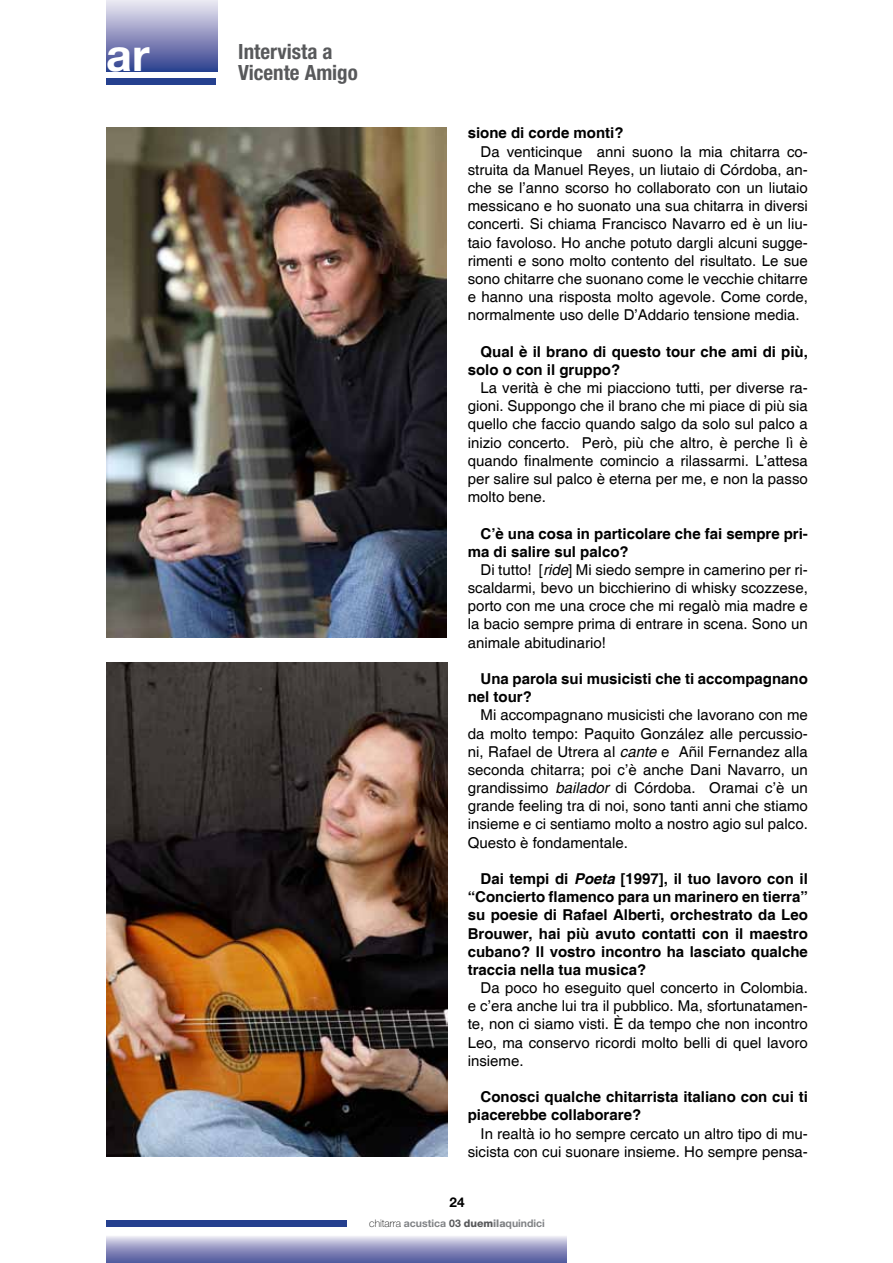
<style>
.page{position:relative;width:893px;height:1263px;background:#fff}
.page>*{position:absolute;margin:0;border:0;box-sizing:border-box;transform-origin:0 0}
.t1{font:700 45px "Helvetica Neue";color:#fff}
.t2{font:700 condensed 21px/21px "Helvetica Neue";color:#58595b}
.t3{font:15px "Helvetica";color:#000}
.t4{font:700 15px "Helvetica";color:#000}
.t5{font:700 13.5px "Helvetica Neue";color:#000}
.t6{font:700 10.5px "Helvetica Neue";color:#808285}
.s1{font-style:italic}
.s2{font-weight:100;color:#000}
.s3{color:#58595b}
.s4{font-weight:800;color:#58595b}
.s5{font-weight:800}
</style>
<div class="page">
<div style="left:106px;top:1235px;width:461px;height:28px;background:linear-gradient(to bottom,#e7e4f0,#4d549b)"></div>
<div style="left:106px;top:1220px;width:241px;height:7px;background:#25408f"></div>
<div style="left:106px;top:79px;width:110px;height:6px;background:#25408f"></div>
<img style="left:106px;top:128px;width:340px;height:510px">
<img style="left:106px;top:662px;width:341px;height:495px">
<div style="left:106px;top:0;width:111px;height:71px;background:linear-gradient(to bottom,#f0eaf4,#323f8e)"></div>
<h1 class="t1" style="left:106px;top:27px;width:45px">ar</h1>
<p class="t2" style="left:238px;top:41px;width:121px">Intervista a<br>Vicente Amigo</p>
<p class="t4" style="left:468px;top:124px;width:157px">sione di corde monti?</p>
<p class="t3" style="left:480px;top:143px;width:329px">Da venticinque anni suono la mia chitarra co-</p>
<p class="t3" style="left:468px;top:161px;width:342px">struita da Manuel Reyes, un liutaio di Córdoba, an-</p>
<p class="t3" style="left:468px;top:179px;width:342px">che se l’anno scorso ho collaborato con un liutaio</p>
<p class="t3" style="left:468px;top:197px;width:342px">messicano e ho suonato una sua chitarra in diversi</p>
<p class="t3" style="left:468px;top:215px;width:342px">concerti. Si chiama Francisco Navarro ed è un liu-</p>
<p class="t3" style="left:468px;top:234px;width:342px">taio favoloso. Ho anche potuto dargli alcuni sugge-</p>
<p class="t3" style="left:468px;top:252px;width:342px">rimenti e sono molto contento del risultato. Le sue</p>
<p class="t3" style="left:468px;top:270px;width:342px">sono chitarre che suonano come le vecchie chitarre</p>
<p class="t3" style="left:468px;top:288px;width:342px">e hanno una risposta molto agevole. Come corde,</p>
<p class="t3" style="left:468px;top:306px;width:333px">normalmente uso delle D’Addario tensione media.</p>
<p class="t4" style="left:480px;top:342px;width:329px">Qual è il brano di questo tour che ami di più,</p>
<p class="t4" style="left:468px;top:360px;width:154px">solo o con il gruppo?</p>
<p class="t3" style="left:480px;top:379px;width:329px">La verità è che mi piacciono tutti, per diverse ra-</p>
<p class="t3" style="left:468px;top:397px;width:342px">gioni. Suppongo che il brano che mi piace di più sia</p>
<p class="t3" style="left:468px;top:415px;width:342px">quello che faccio quando salgo da solo sul palco a</p>
<p class="t3" style="left:468px;top:434px;width:342px">inizio concerto. Però, più che altro, è perche lì è</p>
<p class="t3" style="left:468px;top:452px;width:342px">quando finalmente comincio a rilassarmi. L’attesa</p>
<p class="t3" style="left:468px;top:470px;width:342px">per salire sul palco è eterna per me, e non la passo</p>
<p class="t3" style="left:468px;top:488px;width:80px">molto bene.</p>
<p class="t4" style="left:480px;top:524px;width:329px">C’è una cosa in particolare che fai sempre pri-</p>
<p class="t4" style="left:468px;top:542px;width:162px">ma di salire sul palco?</p>
<p class="t3" style="left:480px;top:561px;width:329px">Di tutto! [<span class="s1">ride</span>] Mi siedo sempre in camerino per ri-</p>
<p class="t3" style="left:468px;top:579px;width:342px">scaldarmi, bevo un bicchierino di whisky scozzese,</p>
<p class="t3" style="left:468px;top:597px;width:342px">porto con me una croce che mi regalò mia madre e</p>
<p class="t3" style="left:468px;top:615px;width:342px">la bacio sempre prima di entrare in scena. Sono un</p>
<p class="t3" style="left:468px;top:634px;width:140px">animale abitudinario!</p>
<p class="t4" style="left:480px;top:669px;width:329px">Una parola sui musicisti che ti accompagnano</p>
<p class="t4" style="left:468px;top:688px;width:66px">nel tour?</p>
<p class="t3" style="left:480px;top:706px;width:329px">Mi accompagnano musicisti che lavorano con me</p>
<p class="t3" style="left:468px;top:724px;width:342px">da molto tempo: Paquito González alle percussio-</p>
<p class="t3" style="left:468px;top:743px;width:342px">ni, Rafael de Utrera al <span class="s1">cante</span> e Añil Fernandez alla</p>
<p class="t3" style="left:468px;top:761px;width:342px">seconda chitarra; poi c’è anche Dani Navarro, un</p>
<p class="t3" style="left:468px;top:779px;width:342px">grandissimo <span class="s1">bailador</span> di Córdoba. Oramai c’è un</p>
<p class="t3" style="left:468px;top:797px;width:342px">grande feeling tra di noi, sono tanti anni che stiamo</p>
<p class="t3" style="left:468px;top:815px;width:342px">insieme e ci sentiamo molto a nostro agio sul palco.</p>
<p class="t3" style="left:468px;top:834px;width:162px">Questo è fondamentale.</p>
<p class="t4" style="left:480px;top:869px;width:329px">Dai tempi di <span class="s1">Poeta</span> [1997], il tuo lavoro con il</p>
<p class="t4" style="left:468px;top:888px;width:342px">“Concierto flamenco para un marinero en tierra”</p>
<p class="t4" style="left:468px;top:906px;width:342px">su poesie di Rafael Alberti, orchestrato da Leo</p>
<p class="t4" style="left:468px;top:924px;width:342px">Brouwer, hai più avuto contatti con il maestro</p>
<p class="t4" style="left:468px;top:942px;width:342px">cubano? Il vostro incontro ha lasciato qualche</p>
<p class="t4" style="left:468px;top:960px;width:180px">traccia nella tua musica?</p>
<p class="t3" style="left:480px;top:979px;width:329px">Da poco ho eseguito quel concerto in Colombia.</p>
<p class="t3" style="left:468px;top:997px;width:342px">e c’era anche lui tra il pubblico. Ma, sfortunatamen-</p>
<p class="t3" style="left:468px;top:1015px;width:342px">te, non ci siamo visti. È da tempo che non incontro</p>
<p class="t3" style="left:468px;top:1034px;width:342px">Leo, ma conservo ricordi molto belli di quel lavoro</p>
<p class="t3" style="left:468px;top:1052px;width:57px">insieme.</p>
<p class="t4" style="left:480px;top:1088px;width:329px">Conosci qualche chitarrista italiano con cui ti</p>
<p class="t4" style="left:468px;top:1106px;width:175px">piacerebbe collaborare?</p>
<p class="t3" style="left:480px;top:1124px;width:329px">In realtà io ho sempre cercato un altro tipo di mu-</p>
<p class="t3" style="left:468px;top:1143px;width:342px">sicista con cui suonare insieme. Ho sempre pensa-</p>
<p class="t5" style="left:450px;top:1193px;width:17px">24</p>
<p class="t6" style="left:369px;top:1216px;width:177px"><span class="s2">chitarra</span> acustica <span class="s3">03</span> <span class="s4">duem</span><span class="s5">ila</span>quindici</p>
</div>
